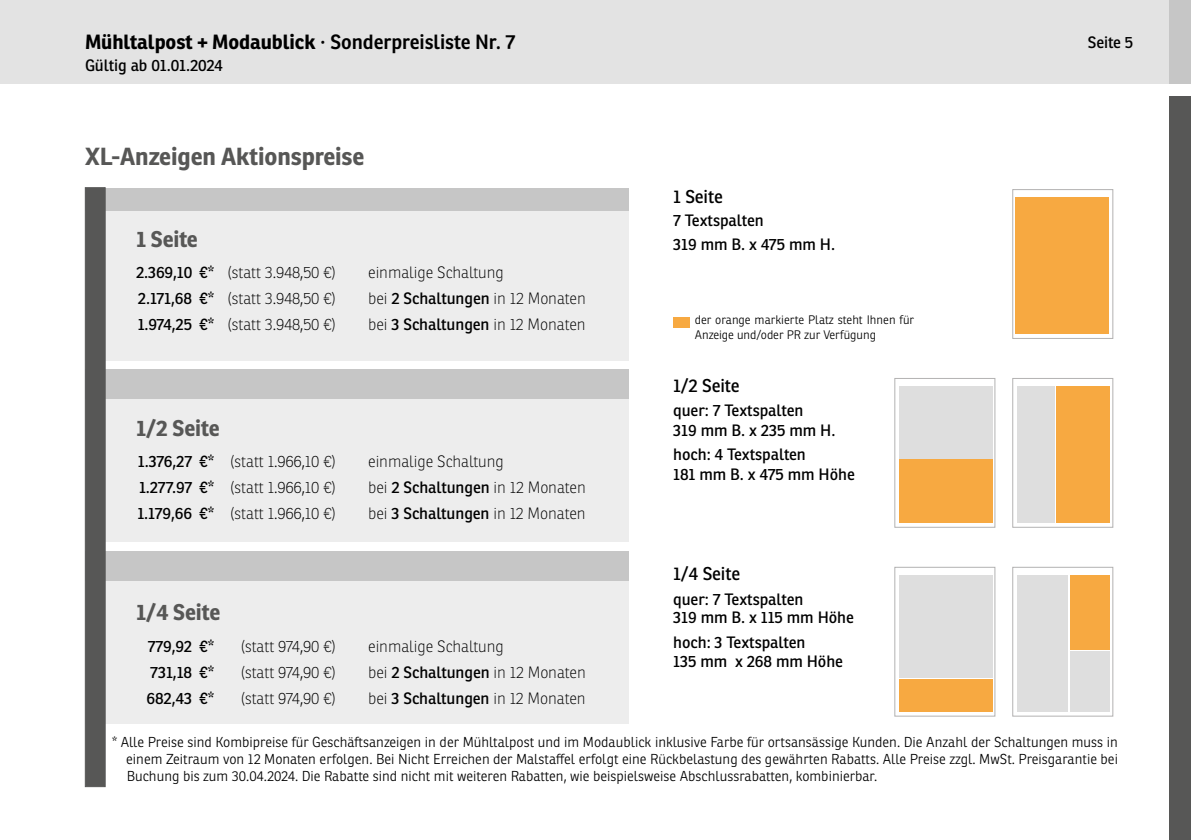
<style>
.page{position:relative;width:1191px;height:840px;background:#fff}
.page>*{position:absolute;margin:0;border:0;box-sizing:border-box;transform-origin:0 0}
.Headline_grau{font:700 24px "Ronnia";letter-spacing:-.005em;color:#575756}
.Headline_grau-2{font:700 22px "Ronnia";letter-spacing:-.005em;color:#575756}
.t1{font:700 20px "Ronnia";letter-spacing:-.005em;color:#000}
.Fliessatz{font:18px "Ronnia";letter-spacing:-.005em;color:#000}
.Fliessatz-2{font:100 16px "Ronnia";letter-spacing:-.005em;color:#000}
.Fliessatz-3{font:16px/19.2px "Ronnia";letter-spacing:-.005em;color:#000}
.t2{font:300 14px/16.8px "Ronnia";color:#000;text-align:justify}
.t3{font:300 12px/14.4px "Ronnia";color:#000}
.s1{font-weight:600}
.s2{font-weight:400}
</style>
<div class="page">
<div style="left:85px;top:398px;width:543px;height:143px;background:#ededed"></div>
<div style="left:85px;top:187px;width:543px;height:30px;background:#c6c6c6"></div>
<div style="left:85px;top:369px;width:543px;height:29px;background:#c6c6c6"></div>
<div style="left:85px;top:211px;width:543px;height:149px;background:#ededed"></div>
<div style="left:85px;top:580px;width:543px;height:143px;background:#ededed"></div>
<div style="left:85px;top:550px;width:543px;height:30px;background:#c6c6c6"></div>
<div style="left:0;top:0;width:1191px;height:84px;background:#e3e3e3"></div>
<div style="left:1168px;top:96px;width:23px;height:743px;background:#575756"></div>
<div style="left:1168px;top:0;width:23px;height:84px;background:#c6c6c6"></div>
<div style="left:85px;top:187px;width:20px;height:599px;background:#575756"></div>
<svg style="left:1012px;top:189px;width:101px;height:149px"></svg>
<div style="left:1015px;top:197px;width:93px;height:136px;background:#f7a941"></div>
<svg style="left:894px;top:378px;width:101px;height:149px"></svg>
<div style="left:899px;top:459px;width:93px;height:63px;background:#f7a941"></div>
<div style="left:899px;top:386px;width:93px;height:72px;background:#dedede"></div>
<div style="left:1012px;top:378px;width:101px;height:149px;background:#fff;border:1px solid #b3b2b2"></div>
<div style="left:1056px;top:386px;width:54px;height:136px;background:#f7a941"></div>
<div style="left:1017px;top:386px;width:37px;height:137px;background:#dedede"></div>
<svg style="left:894px;top:566px;width:101px;height:150px"></svg>
<div style="left:899px;top:679px;width:93px;height:32px;background:#f7a941"></div>
<div style="left:899px;top:575px;width:93px;height:102px;background:#dedede"></div>
<div style="left:1012px;top:566px;width:101px;height:150px;background:#fff;border:1px solid #b3b2b2"></div>
<div style="left:1070px;top:575px;width:40px;height:74px;background:#f7a941"></div>
<div style="left:1017px;top:575px;width:51px;height:136px;background:#dedede"></div>
<div style="left:1070px;top:651px;width:40px;height:60px;background:#dedede"></div>
<div style="left:673px;top:317px;width:16px;height:10px;background:#f7a941"></div>
<p class="t1" style="left:85px;top:29px;width:432px">Mühltalpost + Modaublick <span class="s1">· Sonderpreisliste Nr. 7</span></p>
<p class="Fliessatz-3" style="left:85px;top:56px;width:139px">Gültig ab 01.01.2024</p>
<p class="Headline_grau" style="left:85px;top:141px;width:281px">XL-Anzeigen Aktionspreise</p>
<p class="Headline_grau-2" style="left:136px;top:225px;width:63px">1 Seite</p>
<p class="Fliessatz-2" style="left:136px;top:263px;width:202px"><span class="s2">2.369,10 €*</span> (statt 3.948,50 €)</p>
<p class="Fliessatz-2" style="left:368px;top:263px;width:137px">einmalige Schaltung</p>
<p class="Fliessatz-2" style="left:138px;top:289px;width:200px"><span class="s2">2.171,68 €*</span> (statt 3.948,50 €)</p>
<p class="Fliessatz-2" style="left:368px;top:289px;width:219px">bei <span class="s2">2 Schaltungen</span> in 12 Monaten</p>
<p class="Fliessatz-2" style="left:138px;top:315px;width:200px"><span class="s2">1.974,25 €*</span> (statt 3.948,50 €)</p>
<p class="Fliessatz-2" style="left:368px;top:315px;width:219px">bei <span class="s2">3 Schaltungen</span> in 12 Monaten</p>
<p class="Headline_grau-2" style="left:136px;top:413px;width:85px">1/2 Seite</p>
<p class="Fliessatz-2" style="left:138px;top:452px;width:200px"><span class="s2">1.376,27 €*</span> (statt 1.966,10 €)</p>
<p class="Fliessatz-2" style="left:368px;top:452px;width:137px">einmalige Schaltung</p>
<p class="Fliessatz-2" style="left:139px;top:478px;width:199px"><span class="s2">1.277.97 €*</span> (statt 1.966,10 €)</p>
<p class="Fliessatz-2" style="left:368px;top:478px;width:219px">bei <span class="s2">2 Schaltungen</span> in 12 Monaten</p>
<p class="Fliessatz-2" style="left:137px;top:504px;width:200px"><span class="s2">1.179,66 €*</span> (statt 1.966,10 €)</p>
<p class="Fliessatz-2" style="left:368px;top:504px;width:219px">bei <span class="s2">3 Schaltungen</span> in 12 Monaten</p>
<p class="Headline_grau-2" style="left:136px;top:598px;width:86px">1/4 Seite</p>
<p class="Fliessatz-3" style="left:148px;top:636px;width:68px">779,92 €*</p>
<p class="Fliessatz-2" style="left:240px;top:636px;width:97px">(statt 974,90 €)</p>
<p class="Fliessatz-2" style="left:368px;top:636px;width:137px">einmalige Schaltung</p>
<p class="Fliessatz-3" style="left:150px;top:662px;width:65px">731,18 €*</p>
<p class="Fliessatz-2" style="left:240px;top:662px;width:97px">(statt 974,90 €)</p>
<p class="Fliessatz-2" style="left:368px;top:662px;width:219px">bei <span class="s2">2 Schaltungen</span> in 12 Monaten</p>
<p class="Fliessatz-3" style="left:147px;top:688px;width:69px">682,43 €*</p>
<p class="Fliessatz-2" style="left:240px;top:688px;width:97px">(statt 974,90 €)</p>
<p class="Fliessatz-2" style="left:368px;top:688px;width:219px">bei <span class="s2">3 Schaltungen</span> in 12 Monaten</p>
<p class="Fliessatz" style="left:673px;top:185px;width:51px">1 Seite</p>
<p class="Fliessatz-3" style="left:673px;top:211px;width:92px">7 Textspalten</p>
<p class="Fliessatz-3" style="left:673px;top:234px;width:163px">319 mm B. x 475 mm H.</p>
<p class="t3" style="left:694px;top:313px;width:221px">der orange markierte Platz steht Ihnen für<br>Anzeige und/oder PR zur Verfügung</p>
<p class="Fliessatz" style="left:673px;top:374px;width:68px">1/2 Seite</p>
<p class="Fliessatz-3" style="left:673px;top:401px;width:164px">quer: 7 Textspalten<br>319 mm B. x 235 mm H.</p>
<p class="Fliessatz-3" style="left:673px;top:445px;width:183px">hoch: 4 Textspalten<br>181 mm B. x 475 mm Höhe</p>
<p class="Fliessatz" style="left:673px;top:562px;width:68px">1/4 Seite</p>
<p class="Fliessatz-3" style="left:673px;top:590px;width:182px;line-height:18px">quer: 7 Textspalten<br>319 mm B. x 115 mm Höhe</p>
<p class="Fliessatz-3" style="left:673px;top:632px;width:171px">hoch: 3 Textspalten<br>135 mm x 268 mm Höhe</p>
<p class="Fliessatz-3" style="left:1087px;top:32px;width:47px">Seite 5</p>
<p class="t2" style="left:126px;top:733px;width:993px;text-indent:-14px">* Alle Preise sind Kombipreise für Geschäftsanzeigen in der Mühltalpost und im Modaublick inklusive Farbe für ortsansässige Kunden. Die Anzahl der Schaltungen muss in einem Zeitraum von 12 Monaten erfolgen. Bei Nicht Erreichen der Malstaffel erfolgt eine Rückbelastung des gewährten Rabatts. Alle Preise zzgl. MwSt. Preisgarantie bei Buchung bis zum 30.04.2024. Die Rabatte sind nicht mit weiteren Rabatten, wie beispielsweise Abschlussrabatten, kombinierbar.</p>
</div>
